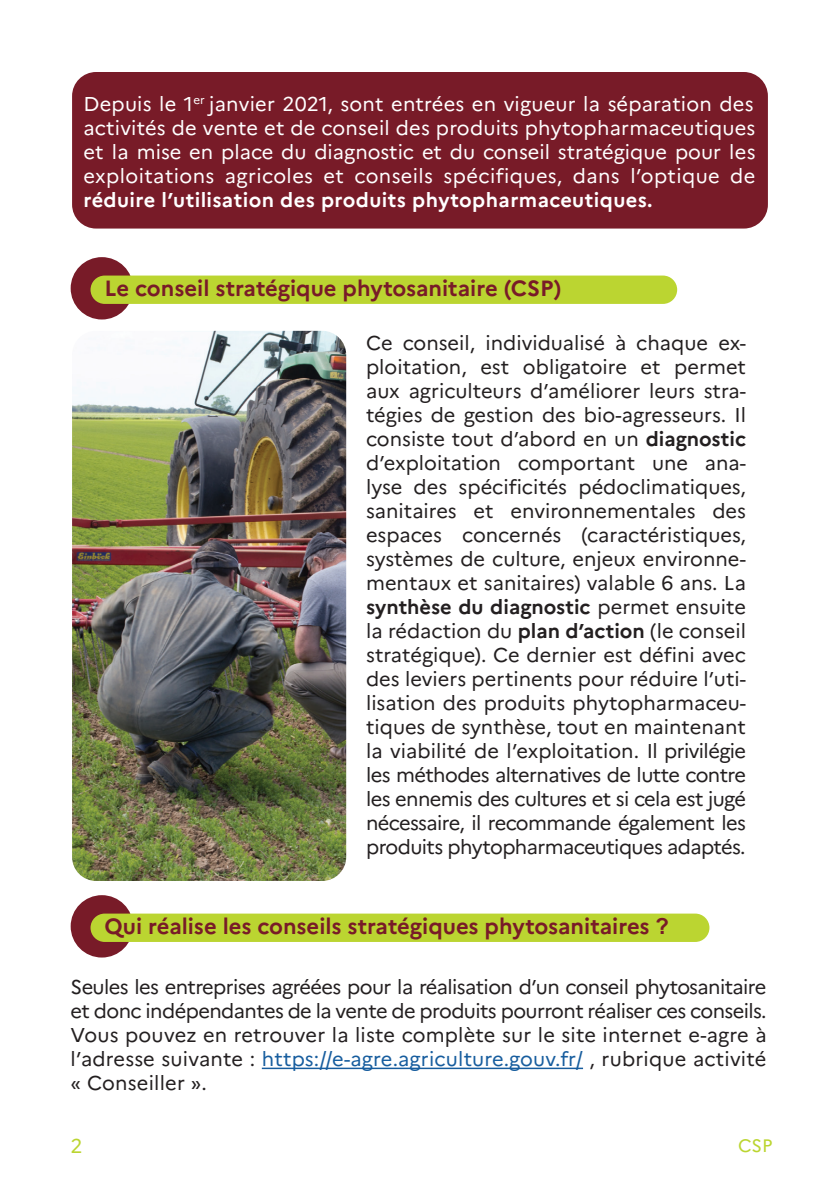
<style>
.page{position:relative;width:840px;height:1191px;background:#fff}
.page>*{position:absolute;margin:0;border:0;box-sizing:border-box;transform-origin:0 0}
.t1{font:700 22px "Marianne";color:#781b28}
.t2{font:20px/24px "Marianne";letter-spacing:-.015em;color:#231f20;text-align:justify}
.t3{font:20px/24px "Marianne";letter-spacing:.02em;color:#fff;text-align:justify}
.t4{font:700 20px "Marianne";letter-spacing:.02em;color:#fff}
.t5{font:20px "Marianne";color:#bbd531}
.t6{font:18px "Marianne";color:#bbd531}
.s1{font-weight:700}
.s2{font-family:"Arial"}
.s3{color:#175d9e}
</style>
<div class="page">
<div style="left:71px;top:895px;width:62px;height:62px;background:#781b28;border-radius:50%"></div>
<img style="left:72px;top:331px;width:274px;height:550px">
<div style="left:72px;top:72px;width:695px;height:156px;background:#781b28;border-radius:24px"></div>
<div style="left:90px;top:913px;width:619px;height:29px;background:#bbd531;border-radius:14px"></div>
<hr style="left:262px;top:1067px;width:320px;height:2px;background:#175d9e">
<div style="left:71px;top:257px;width:62px;height:62px;background:#781b28;border-radius:50%"></div>
<div style="left:90px;top:275px;width:586px;height:29px;background:#bbd531;border-radius:14px"></div>
<p class="t3" style="left:83px;top:92px;width:673px">Depuis le 1<sup>er</sup> janvier 2021, sont entrées en vigueur la séparation des activités de vente et de conseil des produits phytopharmaceutiques et la mise en place du diagnostic et du conseil stratégique pour les exploitations agricoles et conseils spécifiques, dans l’optique de</p>
<p class="t4" style="left:83px;top:188px;width:570px">réduire l’utilisation des produits phytopharmaceutiques.</p>
<p class="t1" style="left:104px;top:275px;width:458px">Le conseil stratégique phytosanitaire (CSP)</p>
<p class="t2" style="left:366px;top:331px;width:381px">Ce conseil, individualisé à chaque ex&shy;ploitation, est obligatoire et permet aux agriculteurs d’améliorer leurs stra&shy;tégies de gestion des bio-agresseurs. Il consiste tout d’abord en un <span class="s1">diagnostic </span>d’exploitation comportant une ana&shy;lyse des spécificités pédoclimatiques, sanitaires et environnementales des espaces concernés (caractéristiques, systèmes de culture, enjeux environne&shy;mentaux et sanitaires) valable 6 ans. La <span class="s1">synthèse du diagnostic</span> permet ensuite la rédaction du <span class="s1">plan d’action</span> (le conseil stratégique). Ce dernier est défini avec des leviers pertinents pour réduire l’uti&shy;lisation des produits phytopharmaceu&shy;tiques de synthèse, tout en maintenant la viabilité de l’exploitation. Il privilégie les méthodes alternatives de lutte contre les ennemis des cultures et si cela est jugé nécessaire, il recommande également les produits phytopharmaceutiques adaptés.</p>
<p class="t1" style="left:104px;top:913px;width:565px">Qui réalise les conseils stratégiques phytosanitaires <span class="s2">?</span></p>
<p class="t2" style="left:71px;top:974px;width:697px">Seules les entreprises agréées pour la réalisation d’un conseil phytosanitaire et donc indépendantes de la vente de produits pourront réaliser ces conseils.<br>Vous pouvez en retrouver la liste complète sur le site internet e-agre à l’adresse suivante : <span class="s3">https://e-agre.agriculture.gouv.fr/</span> , rubrique activité « Conseiller ».</p>
<p class="t5" style="left:71px;top:1133px;width:13px">2</p>
<p class="t6" style="left:737px;top:1135px;width:36px">CSP</p>
</div>
